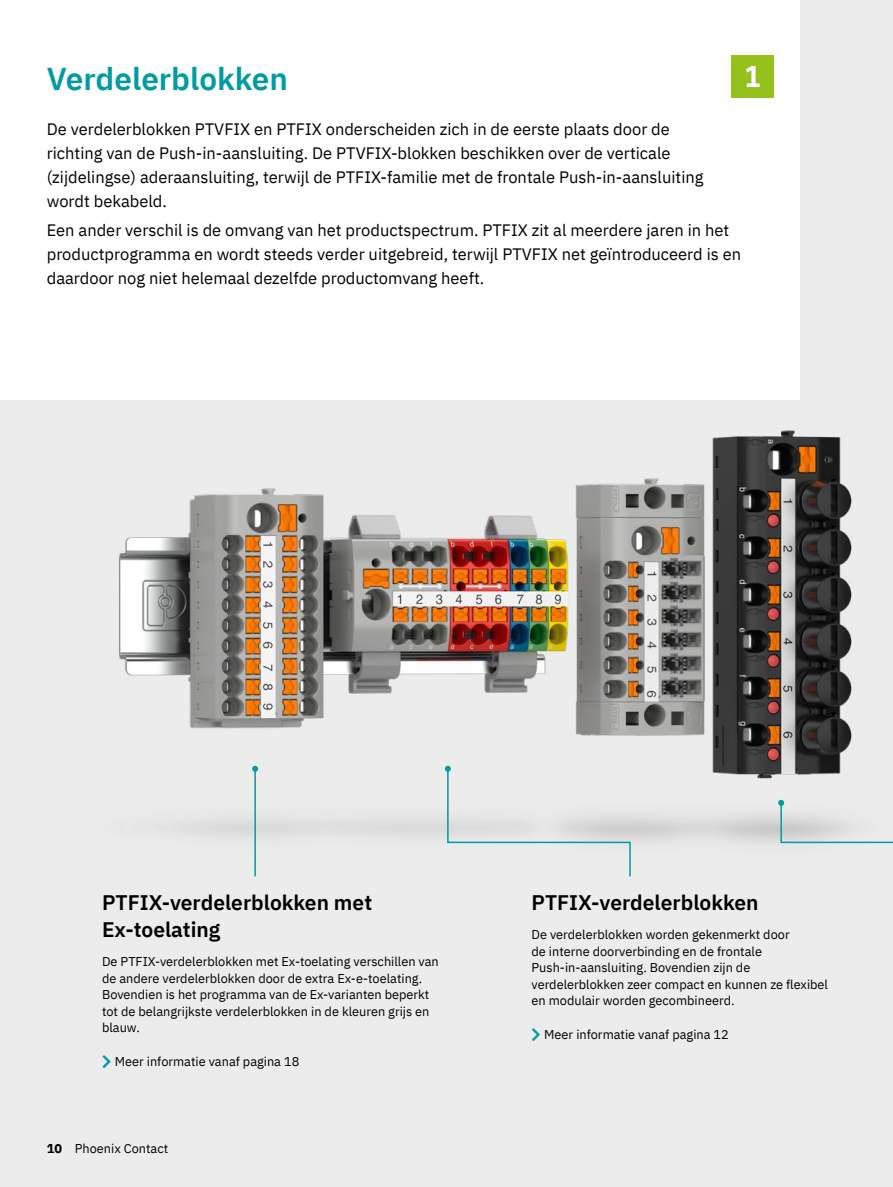
<style>
.page{position:relative;width:893px;height:1187px;background:#fff}
.page>*{position:absolute;margin:0;border:0;box-sizing:border-box;transform-origin:0 0}
.t1{font:31.5px "IBM Plex Sans Sm Bld";color:#009ba3}
.t2{font:21px/27px "IBM Plex Sans Sm Bld";color:#000}
.t3{font:16.5px/24px "IBM Plex Sans";color:#000}
.t4{font:12.75px/16.5px "IBM Plex Sans";color:#000}
.s1{font-family:"Px C Phoenix ESPRIT";font-size:18px;color:#009ba3}
.s2{font-weight:700}
</style>
<div class="page">
<div style="left:0;top:0;width:893px;height:1186px;background:#ececed"></div>
<img style="left:119px;top:430px;width:733px;height:447px">
<div style="left:0;top:0;width:799px;height:400px;background:#fff"></div>
<div style="left:731px;top:55px;width:43px;height:43px;background:#94c11c"></div>
<svg style="left:746px;top:66px;width:14px;height:21px"></svg>
<svg style="left:445px;top:765px;width:186px;height:112px"></svg>
<svg style="left:778px;top:799px;width:115px;height:78px"></svg>
<hr style="left:254px;top:768px;width:2px;height:108px;background:#009ba3">
<svg style="left:252px;top:765px;width:6px;height:6px"></svg>
<h1 class="t1" style="left:47px;top:54px;width:243px">Verdelerblokken</h1>
<p class="t3" style="left:47px;top:116px;width:658px">De verdelerblokken PTVFIX en PTFIX onderscheiden zich in de eerste plaats door de richting van de Push-in-aansluiting. De PTVFIX-blokken beschikken over de verticale (zijdelingse) aderaansluiting, terwijl de PTFIX-familie met de frontale Push-in-aansluiting wordt bekabeld.</p>
<p class="t3" style="left:47px;top:216px;width:696px">Een ander verschil is de omvang van het productspectrum. PTFIX zit al meerdere jaren in het productprogramma en wordt steeds verder uitgebreid, terwijl PTVFIX net geïntroduceerd is en daardoor nog niet helemaal dezelfde productomvang heeft.</p>
<h2 class="t2" style="left:102px;top:887px;width:272px">PTFIX-verdelerblokken met<br>Ex-toelating</h2>
<p class="t4" style="left:102px;top:952px;width:338px">De PTFIX-verdelerblokken met Ex-toelating verschillen van de andere verdelerblokken door de extra Ex-e-toelating.<br>Bovendien is het programma van de Ex-varianten beperkt tot de belangrijkste verdelerblokken in de kleuren grijs en blauw.</p>
<p class="t4" style="left:102px;top:1051px;width:199px"><span class="s1">❯</span> Meer informatie vanaf pagina 18</p>
<p class="t4" style="left:47px;top:1138px;width:123px"><span class="s2">10</span> Phoenix Contact</p>
<h2 class="t2" style="left:531px;top:887px;width:228px">PTFIX-verdelerblokken</h2>
<p class="t4" style="left:531px;top:925px;width:298px">De verdelerblokken worden gekenmerkt door<br>de interne doorverbinding en de frontale Push-in-aansluiting. Bovendien zijn de verdelerblokken zeer compact en kunnen ze flexibel en modulair worden gecombineerd.</p>
<p class="t4" style="left:531px;top:1024px;width:199px"><span class="s1">❯</span> Meer informatie vanaf pagina 12</p>
</div>
